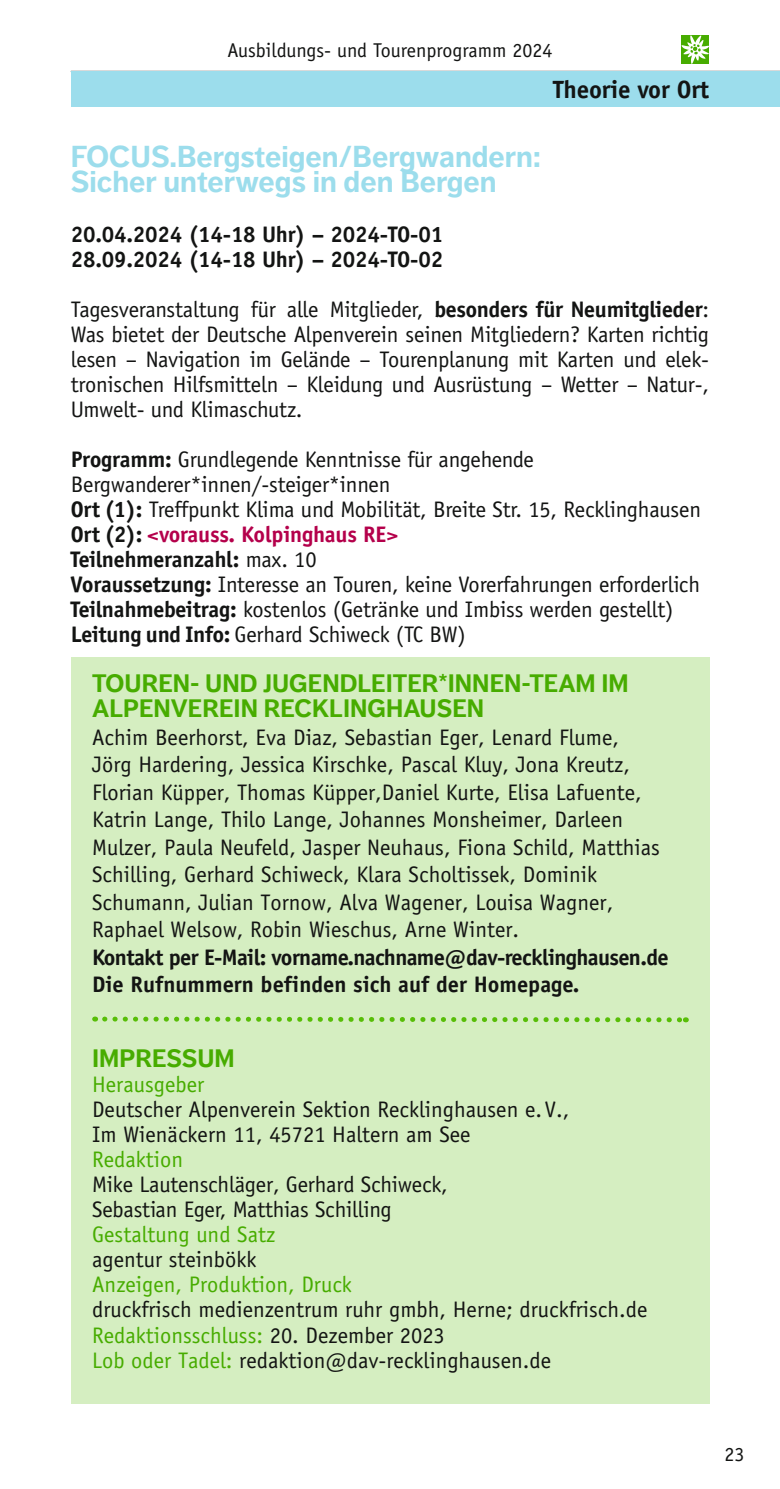
<style>
.page{position:relative;width:780px;height:1489px;background:#fff}
.page>*{position:absolute;margin:0;border:0;box-sizing:border-box;transform-origin:0 0}
.t1{font:700 30px/25px "Dagny Pro";color:#9cddec}
.t2{font:700 25px/25px "Dagny Pro";color:#47ac00}
.t3{font:700 25px "Officina Sans";letter-spacing:-.01em;color:#131413}
.t4{font:22.5px/25px "Officina Sans";color:#131413}
.t5{font:700 22.5px/27.5px "Officina Sans";letter-spacing:-.03em;color:#131413}
.t6{font:22.5px "Officina Sans";color:#47ac00}
.t7{font:700 22.5px/25px "Officina Sans";letter-spacing:-.01em;color:#131413}
.t8{font:700 22.5px "Officina Sans";letter-spacing:-.01em;color:#b4004b}
.t9{font:700 22.5px "Officina Sans ITC Pro";letter-spacing:-.01em;color:#131413}
.t10{font:20px "Officina Sans";color:#131413}
.s1{font-family:"Officina Sans ITC Pro";font-weight:700}
.s2{font-family:"Officina Sans ITC Pro";color:#131413}
.s3{font-family:"Officina Sans";font-weight:400}
.s4{color:#47ac00}
</style>
<div class="page">
<svg style="left:681px;top:35px;width:28px;height:29px"></svg>
<div style="left:71px;top:657px;width:638px;height:746px;background:#d5eec1"></div>
<div style="left:71px;top:71px;width:708px;height:35px;background:#9cddec"></div>
<svg style="left:95px;top:1016px;width:591px;height:7px"></svg>
<p class="t10" style="left:227px;top:38px;width:326px">Ausbildungs- und Tourenprogramm 2024</p>
<p class="t3" style="left:552px;top:73px;width:158px">Theorie vor Ort</p>
<h1 class="t1" style="left:71px;top:144px;width:471px">FOCUS.Bergsteigen/Bergwandern:<br>Sicher unterwegs in den Bergen</h1>
<p class="t7" style="left:71px;top:221px;width:374px">20.04.2024 (14-18 Uhr) – 2024-TO-01<br>28.09.2024 (14-18 Uhr) – 2024-TO-02</p>
<p class="t4" style="left:71px;top:297px;width:639px;text-align:justify">Tagesveranstaltung für alle Mitglieder, <span class="s1">besonders für Neumitglieder</span>:<br>Was bietet der Deutsche Alpenverein seinen Mitgliedern? Karten richtig lesen – Navigation im Gelände – Tourenplanung mit Karten und elek&shy;tronischen Hilfsmitteln – Kleidung und Ausrüstung – Wetter – Natur-, Umwelt- und Klimaschutz</p>
<p class="t4" style="left:347px;top:345px;width:5px">.</p>
<p class="t4" style="left:71px;top:447px;width:464px"><span class="s1">Programm:</span> Grundlegende Kenntnisse für angehende<br>Bergwanderer*innen/-steiger*innen<br><span class="s1">Ort (1):</span> Treffpunkt Klima und Mobilität, Breite Str</p>
<p class="t4" style="left:528px;top:497px;width:174px">15, Recklinghausen</p>
<p class="t8" style="left:71px;top:520px;width:329px"><span class="s2">Ort (2):</span> &lt;vorauss. Kolpinghaus RE&gt;</p>
<p class="t9" style="left:71px;top:545px;width:212px">Teilnehmeranzahl: <span class="s3">max</span></p>
<p class="t4" style="left:71px;top:547px;width:630px;text-indent:223px">10<br><span class="s1">Voraussetzung:</span> Interesse an Touren, keine Vorerfahrungen erforderlich <span class="s1">Teilnahmebeitrag:</span> kostenlos (Getränke und Imbiss werden gestellt)<br><span class="s1">Leitung und Info:</span> Gerhard Schiweck (TC BW)</p>
<p class="t2" style="left:92px;top:671px;width:538px">TOUREN- UND JUGENDLEITER*INNEN-TEAM IM<br>ALPENVEREIN RECKLINGHAUSEN</p>
<p class="t4" style="left:92px;top:723px;width:569px;line-height:27.5px">Achim Beerhorst, Eva Diaz, Sebastian Eger, Lenard Flume, Jörg Hardering, Jessica Kirschke, Pascal Kluy, Jona Kreutz, Florian Küpper, Thomas Küpper,Daniel Kurte, Elisa Lafuente, Katrin Lange, Thilo Lange, Johannes Monsheimer, Darleen Mulzer, Paula Neufeld, Jasper Neuhaus, Fiona Schild, Matthias Schilling, Gerhard Schiweck, Klara Scholtissek, Dominik Schumann, Julian Tornow, Alva Wagener, Louisa Wagner, Raphael Welsow, Robin Wieschus, Arne Winter</p>
<p class="t5" style="left:92px;top:943px;width:578px">Kontakt per E-Mail: vorname.nachname@dav-recklinghausen.de<br>Die Rufnummern befinden sich auf der Homepage.</p>
<p class="t2" style="left:92px;top:1046px;width:144px">IMPRESSUM</p>
<p class="t6" style="left:92px;top:1071px;width:114px">Herausgeber</p>
<p class="t4" style="left:92px;top:1097px;width:479px">Deutscher Alpenverein Sektion Recklinghausen e V ,<br>Im Wienäckern 11, 45721 Haltern am See</p>
<p class="t6" style="left:92px;top:1146px;width:92px">Redaktion</p>
<p class="t4" style="left:92px;top:1172px;width:357px">Mike Lautenschläger, Gerhard Schiweck,<br>Sebastian Eger, Matthias Schilling</p>
<p class="t6" style="left:92px;top:1221px;width:184px">Gestaltung und Satz</p>
<p class="t4" style="left:92px;top:1247px;width:166px">agentur steinbökk</p>
<p class="t6" style="left:92px;top:1271px;width:261px">Anzeigen, Produktion, Druck</p>
<p class="t4" style="left:92px;top:1297px;width:557px">druckfrisch medienzentrum ruhr gmbh, Herne; druckfrisch de<br><span class="s4">Redaktionsschluss:</span> 20</p>
<p class="t4" style="left:344px;top:1270px;width:5px">.</p>
<p class="t4" style="left:92px;top:1322px;width:460px;text-indent:213px">Dezember 2023<br><span class="s4">Lob oder Tadel:</span> redaktion@dav-recklinghausen de</p>
<p class="t4" style="left:574px;top:1295px;width:5px">.</p>
<p class="t10" style="left:724px;top:1442px;width:21px">23</p>
</div>
